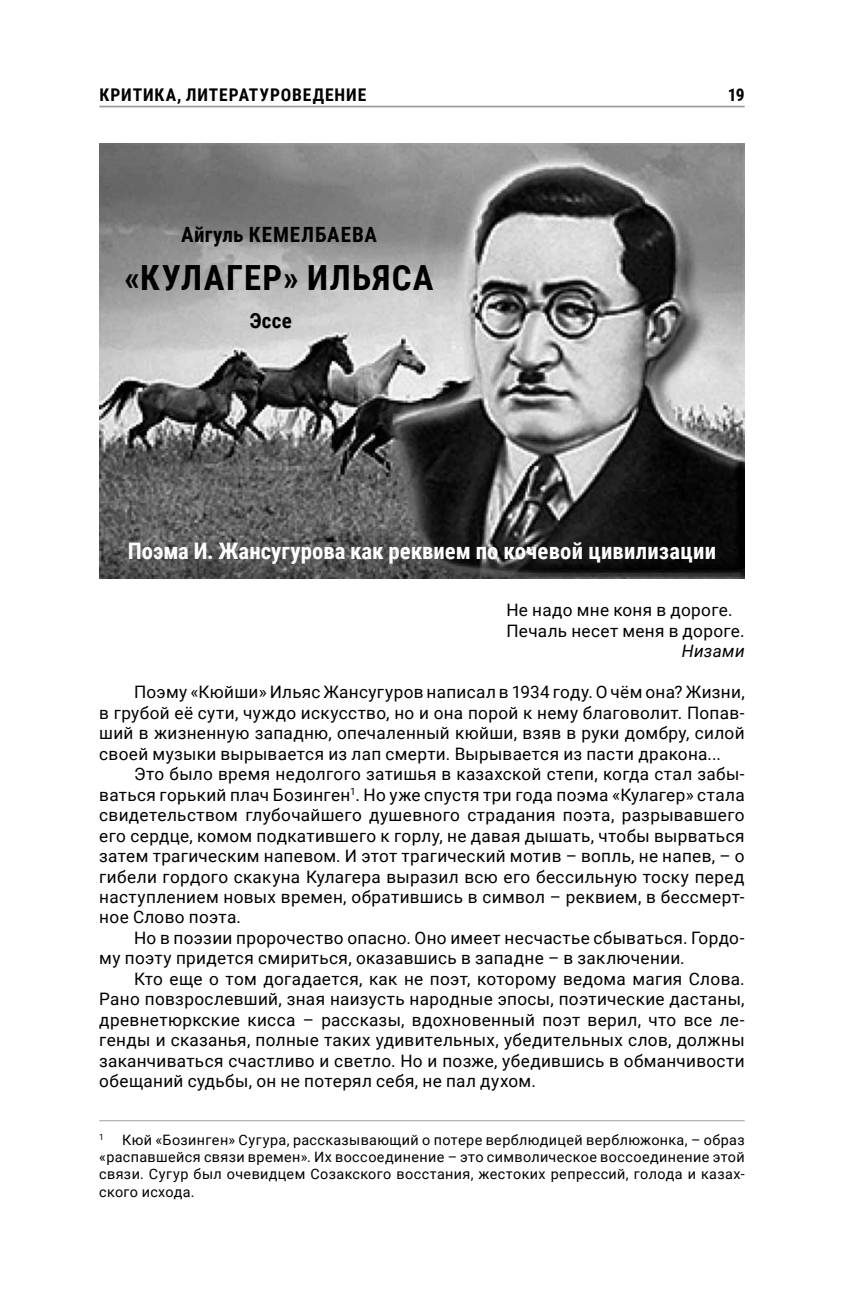
<style>
.page{position:relative;width:844px;height:1290px;background:#fff}
.page>*{position:absolute;margin:0;border:0;box-sizing:border-box;transform-origin:0 0}
.t1{font:700 34.65px "Roboto Condensed";letter-spacing:.04em;color:#000}
.t2{font:700 22.75px "Roboto Condensed";letter-spacing:.005em;color:#fff}
.t3{font:700 21px "Roboto Condensed";letter-spacing:.035em;color:#000}
.t4{font:700 17.5px "Roboto Condensed";letter-spacing:.05em;color:#000}
.t5{font:17.15px/20.5px "Roboto";letter-spacing:.02em;color:#000;text-align:justify}
.t6{font:italic 17.15px "Roboto";letter-spacing:.015em;color:#000}
.t7{font:14.35px/17.2px "Roboto";letter-spacing:.025em;color:#000;text-align:justify}
.t8{font:8.4px "Roboto";color:#000}
</style>
<div class="page">
<hr style="left:99px;top:106px;width:645px;height:1px;background:#9d9d9c">
<img style="left:99px;top:144px;width:645px;height:435px">
<hr style="left:99px;top:1120px;width:645px;height:1px;background:#9d9d9c">
<p class="t4" style="left:100px;top:82px;width:268px">КРИТИКА, ЛИТЕРАТУРОВЕДЕНИЕ</p>
<p class="t3" style="left:181px;top:219px;width:197px">Айгуль КЕМЕЛБАЕВА</p>
<h1 class="t1" style="left:124px;top:253px;width:310px">«КУЛАГЕР» ИЛЬЯСА</h1>
<p class="t3" style="left:250px;top:306px;width:43px">Эссе</p>
<p class="t4" style="left:727px;top:82px;width:18px">19</p>
<h2 class="t2" style="left:128px;top:535px;width:589px">Поэма И. Жансугурова как реквием по кочевой цивилизации</h2>
<p class="t5" style="left:506px;top:599px;width:240px">Не надо мне коня в дороге.<br>Печаль несет меня в дороге.</p>
<p class="t6" style="left:681px;top:639px;width:64px">Низами</p>
<p class="t5" style="left:99px;top:681px;width:646px;text-indent:35px">Поэму «Кюйши» Ильяс Жансугуров написал в 1934 году. О чём она? Жизни, в грубой её сути, чуждо искусство, но и она порой к нему благоволит. Попав&shy;ший в жизненную западню, опечаленный кюйши, взяв в руки домбру, силой своей музыки вырывается из лап смерти. Вырывается из пасти дракона...</p>
<p class="t5" style="left:99px;top:763px;width:646px;text-indent:35px">Это было время недолгого затишья в казахской степи, когда стал забы&shy;ваться горький плач Бозинген<sup>1</sup>. Но уже спустя три года поэма «Кулагер» стала свидетельством глубочайшего душевного страдания поэта, разрывавшего его сердце, комом подкатившего к горлу, не давая дышать, чтобы вырваться затем трагическим напевом. И этот трагический мотив – вопль, не напев, – о гибели гордого скакуна Кулагера выразил всю его бессильную тоску перед наступлением новых времен, обратившись в символ – реквием, в бессмерт&shy;ное Слово поэта.</p>
<p class="t5" style="left:99px;top:927px;width:646px;text-indent:35px">Но в поэзии пророчество опасно. Оно имеет несчастье сбываться. Гордо&shy;му поэту придется смириться, оказавшись в западне – в заключении.</p>
<p class="t5" style="left:99px;top:968px;width:646px;text-indent:35px">Кто еще о том догадается, как не поэт, которому ведома магия Слова.<br>Рано повзрослевший, зная наизусть народные эпосы, поэтические дастаны, древнетюркские кисса – рассказы, вдохновенный поэт верил, что все ле&shy;генды и сказанья, полные таких удивительных, убедительных слов, должны заканчиваться счастливо и светло. Но и позже, убедившись в обманчивости обещаний судьбы, он не потерял себя, не пал духом.</p>
<p class="t7" style="left:99px;top:1131px;width:646px;text-indent:23px">Кюй «Бозинген» Сугура, рассказывающий о потере верблюдицей верблюжонка, – образ «распавшейся связи времен». Их воссоединение – это символическое воссоединение этой связи. Сугур был очевидцем Созакского восстания, жестоких репрессий, голода и казах&shy;ского исхода.</p>
<p class="t8" style="left:99px;top:1131px;width:6px">1</p>
</div>
